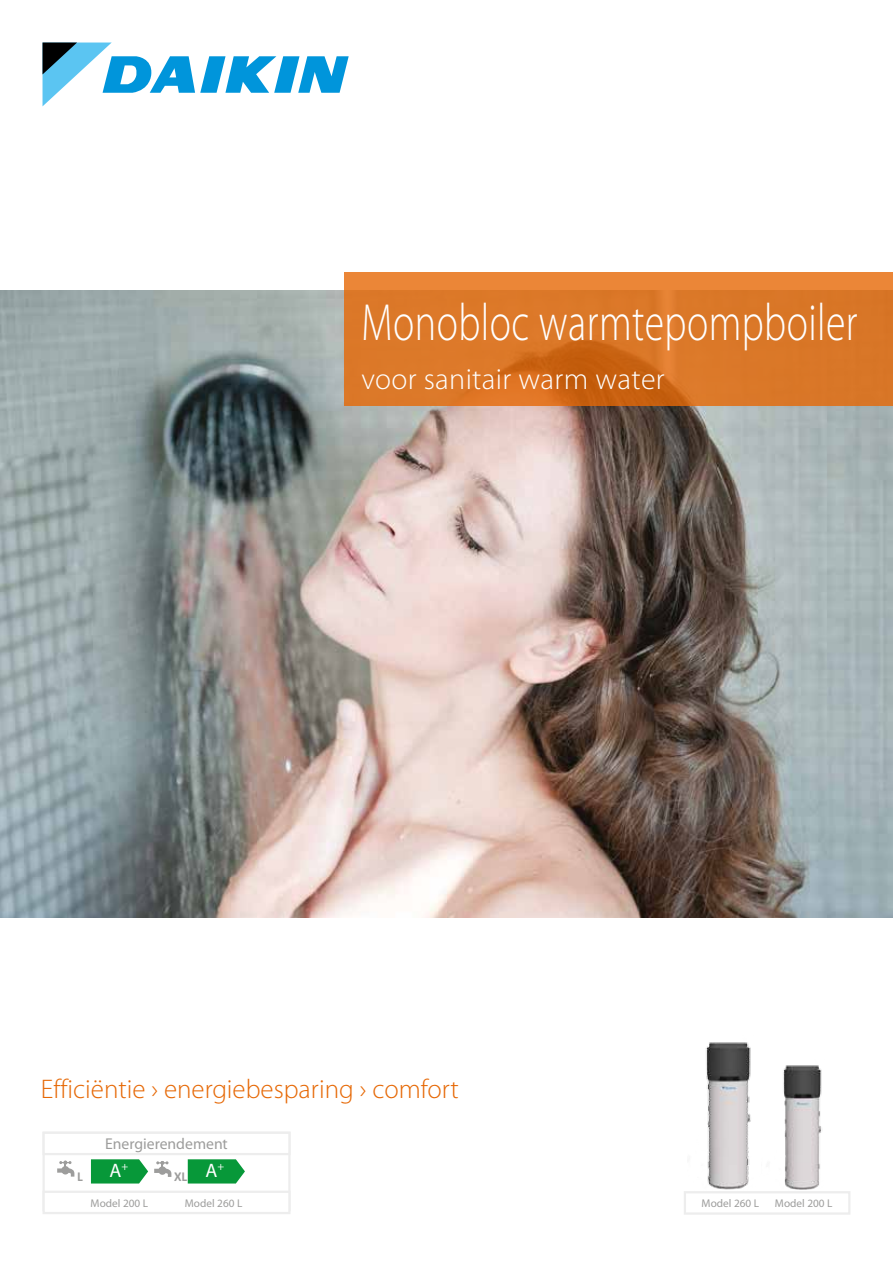
<style>
.page{position:relative;width:893px;height:1263px;background:#fff}
.page>*{position:absolute;margin:0;border:0;box-sizing:border-box;transform-origin:0 0}
.t1{font:300 52.5px "Myriad Pro";letter-spacing:.01em;color:#fff;scale:.76 1}
.t2{font:300 30px "Myriad Pro";letter-spacing:.01em;color:#fff}
.t3{font:300 27px "Myriad Pro";color:#e66805}
.t4{font:19.5px "Myriad Pro";color:#fff}
.t5{font:15.75px "Myriad Pro";color:#9d9d9c}
.t6{font:700 13.5px "Calibri";color:#9d9d9c}
.t7{font:11.25px "Myriad Pro";color:#9d9d9c}
</style>
<div class="page">
<img style="left:0;top:290px;width:893px;height:627px">
<svg style="left:43px;top:43px;width:306px;height:63px"></svg>
<svg style="left:57px;top:1161px;width:17px;height:15px"></svg>
<svg style="left:91px;top:1159px;width:57px;height:24px"></svg>
<svg style="left:154px;top:1161px;width:17px;height:16px"></svg>
<svg style="left:188px;top:1159px;width:57px;height:24px"></svg>
<div style="left:43px;top:1190px;width:248px;height:24px;border:2px solid #ededed"></div>
<div style="left:43px;top:1132px;width:248px;height:23px;border:2px solid #ededed"></div>
<svg style="left:344px;top:272px;width:549px;height:134px;background:#db7727"></svg>
<img style="left:706px;top:1042px;width:45px;height:148px">
<img style="left:783px;top:1065px;width:39px;height:125px">
<div style="left:684px;top:1191px;width:166px;height:24px;border:2px solid #ededed"></div>
<h1 class="t1" style="left:361px;top:293px;width:654px">Monobloc warmtepompboiler</h1>
<p class="t2" style="left:361px;top:363px;width:305px">voor sanitair warm water</p>
<p class="t3" style="left:41px;top:1074px;width:420px">Efficiëntie › energiebesparing › comfort</p>
<p class="t6" style="left:77px;top:1168px;width:7px">L</p>
<p class="t5" style="left:105px;top:1134px;width:124px">Energierendement</p>
<p class="t4" style="left:110px;top:1158px;width:20px">A<sup>+</sup></p>
<p class="t6" style="left:174px;top:1168px;width:52px">XL <sup>A</sup><sup>+</sup></p>
<p class="t7" style="left:91px;top:1196px;width:59px">Model 200 L</p>
<p class="t7" style="left:185px;top:1196px;width:59px">Model 260 L</p>
<p class="t7" style="left:702px;top:1196px;width:59px">Model 260 L</p>
<p class="t7" style="left:775px;top:1196px;width:59px">Model 200 L</p>
</div>
